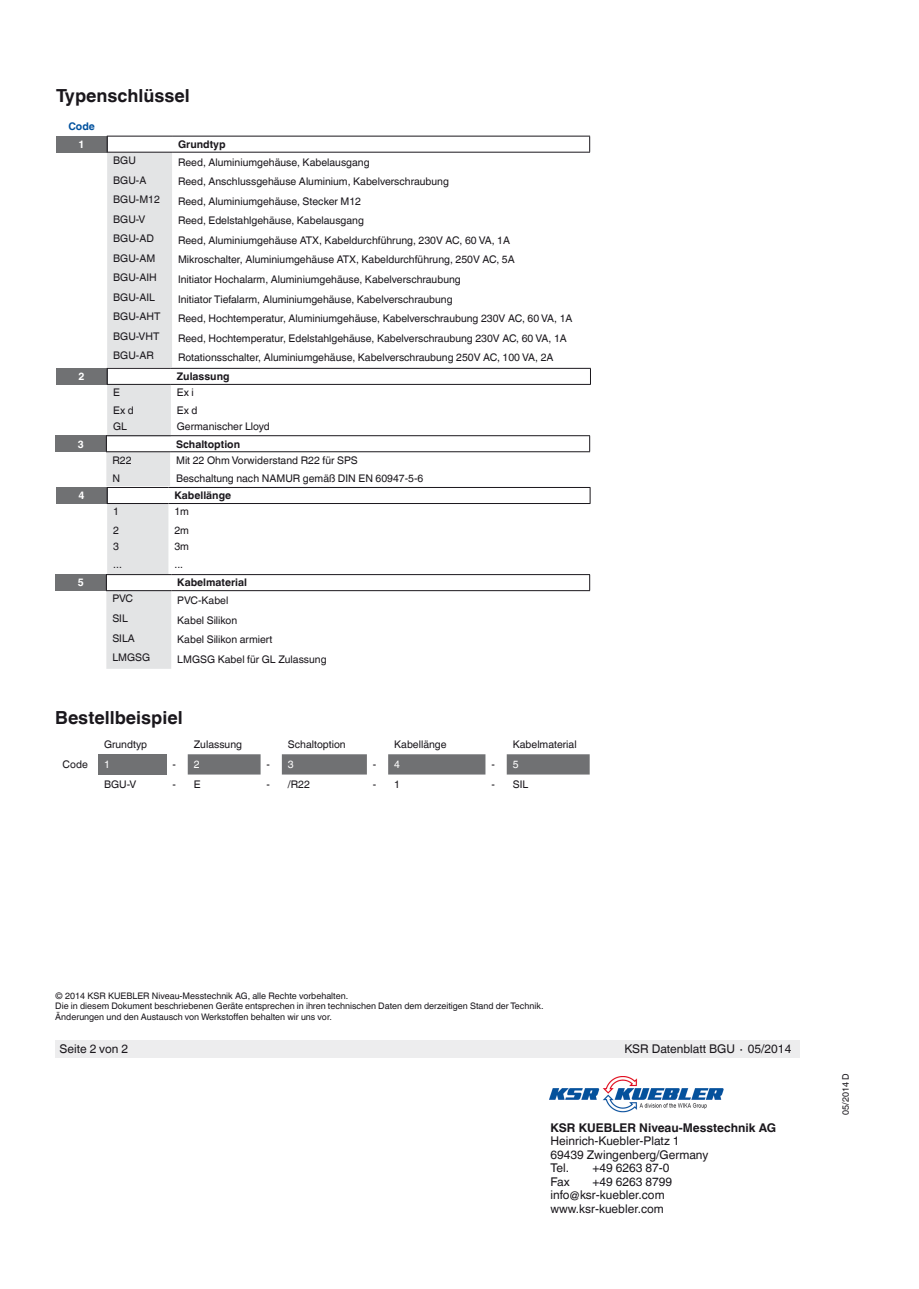
<style>
.page{position:relative;width:919px;height:1289px;background:#fff}
.page>*{position:absolute;margin:0;border:0;box-sizing:border-box;transform-origin:0 0}
.t1{font:700 18px "Helvetica World";color:#1a171c}
.t2{font:12px/13.5px "Helvetica World";color:#1a171c}
.t3{font:700 12px "Helvetica World";color:#1a171c}
.t4{font:10.5px "Helvetica World";color:#1a171c}
.t5{font:700 10.5px "Helvetica World";color:#1a171c}
.t6{font:700 10.5px "Helvetica World";color:#fff}
.t7{font:700 10.5px "Helvetica World";color:#00519e}
.t8{font:10.5px "Helvetica World";color:#fff}
.t9{font:9px/10.5px "Helvetica World";color:#1a171c}
.s1{color:#fff}
</style>
<div class="page">
<div style="left:55px;top:1040px;width:744px;height:17px;background:#ededee"></div>
<img style="left:550px;top:1076px;width:173px;height:36px">
<div style="left:98px;top:754px;width:68px;height:20px;background:#707173"></div>
<svg style="left:188px;top:754px;width:401px;height:20px"></svg>
<div style="left:56px;top:136px;width:51px;height:16px;background:#707173"></div>
<hr style="left:172px;top:136px;width:418px;height:1px;background:#1a171c">
<svg style="left:589px;top:136px;width:1px;height:16px"></svg>
<hr style="left:172px;top:152px;width:418px;height:1px;background:#1a171c">
<div style="left:56px;top:368px;width:51px;height:16px;background:#707173"></div>
<hr style="left:171px;top:368px;width:419px;height:1px;background:#1a171c">
<svg style="left:590px;top:369px;width:1px;height:15px"></svg>
<hr style="left:171px;top:384px;width:419px;height:1px;background:#1a171c">
<div style="left:56px;top:487px;width:51px;height:16px;background:#707173"></div>
<hr style="left:168px;top:487px;width:422px;height:1px;background:#1a171c">
<svg style="left:589px;top:488px;width:1px;height:15px"></svg>
<hr style="left:168px;top:503px;width:422px;height:1px;background:#1a171c">
<div style="left:55px;top:435px;width:51px;height:17px;background:#707173"></div>
<hr style="left:170px;top:435px;width:420px;height:1px;background:#1a171c">
<svg style="left:589px;top:436px;width:1px;height:15px"></svg>
<hr style="left:170px;top:451px;width:420px;height:1px;background:#1a171c">
<div style="left:55px;top:574px;width:51px;height:16px;background:#707173"></div>
<svg style="left:106px;top:136px;width:66px;height:533px"></svg>
<hr style="left:171px;top:574px;width:419px;height:1px;background:#1a171c">
<svg style="left:589px;top:575px;width:1px;height:15px"></svg>
<hr style="left:106px;top:590px;width:65px;height:1px;background:#1a171c">
<hr style="left:171px;top:590px;width:419px;height:1px;background:#1a171c">
<h1 class="t1" style="left:56px;top:85px;width:135px">Typenschlüssel</h1>
<p class="t7" style="left:68px;top:121px;width:28px">Code</p>
<p class="t6" style="left:79px;top:138px;width:8px">1</p>
<p class="t5" style="left:178px;top:138px;width:49px">Grundtyp</p>
<p class="t4" style="left:113px;top:154px;width:24px">BGU</p>
<p class="t4" style="left:178px;top:156px;width:193px">Reed, Aluminiumgehäuse, Kabelausgang</p>
<p class="t4" style="left:113px;top:174px;width:35px">BGU-A</p>
<p class="t4" style="left:178px;top:175px;width:272px">Reed, Anschlussgehäuse Aluminium, Kabelverschraubung</p>
<p class="t4" style="left:113px;top:193px;width:48px">BGU-M12</p>
<p class="t4" style="left:178px;top:195px;width:184px">Reed, Aluminiumgehäuse, Stecker M12</p>
<p class="t4" style="left:113px;top:213px;width:34px">BGU-V</p>
<p class="t4" style="left:178px;top:214px;width:187px">Reed, Edelstahlgehäuse, Kabelausgang</p>
<p class="t4" style="left:113px;top:232px;width:42px">BGU-AD</p>
<p class="t4" style="left:178px;top:234px;width:333px">Reed, Aluminiumgehäuse ATX, Kabeldurchführung, 230V AC, 60 VA, 1A</p>
<p class="t4" style="left:113px;top:252px;width:44px">BGU-AM</p>
<p class="t4" style="left:178px;top:254px;width:338px">Mikroschalter, Aluminiumgehäuse ATX, Kabeldurchführung, 250V AC, 5A</p>
<p class="t4" style="left:113px;top:271px;width:45px">BGU-AIH</p>
<p class="t4" style="left:178px;top:273px;width:284px">Initiator Hochalarm, Aluminiumgehäuse, Kabelverschraubung</p>
<p class="t4" style="left:113px;top:291px;width:43px">BGU-AIL</p>
<p class="t4" style="left:178px;top:293px;width:276px">Initiator Tiefalarm, Aluminiumgehäuse, Kabelverschraubung</p>
<p class="t4" style="left:113px;top:310px;width:49px">BGU-AHT</p>
<p class="t4" style="left:178px;top:312px;width:396px">Reed, Hochtemperatur, Aluminiumgehäuse, Kabelverschraubung 230V AC, 60 VA, 1A</p>
<p class="t4" style="left:113px;top:330px;width:48px">BGU-VHT</p>
<p class="t4" style="left:178px;top:332px;width:390px">Reed, Hochtemperatur, Edelstahlgehäuse, Kabelverschraubung 230V AC, 60 VA, 1A</p>
<p class="t4" style="left:113px;top:349px;width:42px">BGU-AR</p>
<p class="t4" style="left:178px;top:351px;width:377px">Rotationsschalter, Aluminiumgehäuse, Kabelverschraubung 250V AC, 100 VA, 2A</p>
<p class="t6" style="left:79px;top:370px;width:8px">2</p>
<p class="t5" style="left:177px;top:370px;width:54px">Zulassung</p>
<p class="t4" style="left:113px;top:386px;width:8px">E</p>
<p class="t4" style="left:177px;top:386px;width:18px">Ex i</p>
<p class="t4" style="left:113px;top:404px;width:22px">Ex d</p>
<p class="t4" style="left:177px;top:404px;width:22px">Ex d</p>
<p class="t4" style="left:113px;top:420px;width:15px">GL</p>
<p class="t4" style="left:177px;top:420px;width:94px">Germanischer Lloyd</p>
<p class="t6" style="left:78px;top:438px;width:8px">3</p>
<p class="t5" style="left:176px;top:438px;width:65px">Schaltoption</p>
<p class="t4" style="left:112px;top:454px;width:21px">R22</p>
<p class="t4" style="left:176px;top:454px;width:183px">Mit 22 Ohm Vorwiderstand R22 für SPS</p>
<p class="t4" style="left:112px;top:472px;width:9px">N</p>
<p class="t4" style="left:176px;top:472px;width:249px">Beschaltung nach NAMUR gemäß DIN EN 60947-5-6</p>
<p class="t6" style="left:79px;top:489px;width:8px">4</p>
<p class="t5" style="left:174px;top:489px;width:58px">Kabellänge</p>
<p class="t4" style="left:113px;top:505px;width:7px">1</p>
<p class="t4" style="left:174px;top:505px;width:16px">1m</p>
<p class="t4" style="left:113px;top:523px;width:7px">2</p>
<p class="t4" style="left:174px;top:523px;width:16px">2m</p>
<p class="t4" style="left:113px;top:540px;width:7px">3</p>
<p class="t4" style="left:174px;top:540px;width:16px">3m</p>
<p class="t4" style="left:113px;top:558px;width:10px">...</p>
<p class="t4" style="left:174px;top:558px;width:10px">...</p>
<p class="t6" style="left:78px;top:576px;width:8px">5</p>
<p class="t5" style="left:177px;top:576px;width:71px">Kabelmaterial</p>
<p class="t4" style="left:112px;top:592px;width:22px">PVC</p>
<p class="t4" style="left:177px;top:594px;width:53px">PVC-Kabel</p>
<p class="t4" style="left:112px;top:612px;width:17px">SIL</p>
<p class="t4" style="left:177px;top:614px;width:61px">Kabel Silikon</p>
<p class="t4" style="left:112px;top:631px;width:24px">SILA</p>
<p class="t4" style="left:177px;top:633px;width:97px">Kabel Silikon armiert</p>
<p class="t4" style="left:112px;top:651px;width:39px">LMGSG</p>
<p class="t4" style="left:177px;top:653px;width:151px">LMGSG Kabel für GL Zulassung</p>
<h1 class="t1" style="left:55px;top:706px;width:129px">Bestellbeispiel</h1>
<p class="t4" style="left:104px;top:737px;width:45px">Grundtyp</p>
<p class="t4" style="left:194px;top:737px;width:50px">Zulassung</p>
<p class="t4" style="left:288px;top:737px;width:59px">Schaltoption</p>
<p class="t4" style="left:394px;top:737px;width:54px">Kabellänge</p>
<p class="t4" style="left:512px;top:737px;width:65px">Kabelmaterial</p>
<p class="t4" style="left:63px;top:758px;width:27px">Code</p>
<p class="t8" style="left:104px;top:758px;width:7px">1</p>
<p class="t4" style="left:172px;top:758px;width:29px">- <span class="s1">2</span></p>
<p class="t4" style="left:266px;top:758px;width:29px">- <span class="s1">3</span></p>
<p class="t4" style="left:373px;top:758px;width:29px">- <span class="s1">4</span></p>
<p class="t4" style="left:491px;top:758px;width:29px">- <span class="s1">5</span></p>
<p class="t4" style="left:104px;top:778px;width:34px">BGU-V</p>
<p class="t4" style="left:172px;top:778px;width:30px">- E</p>
<p class="t4" style="left:266px;top:778px;width:45px">- /R22</p>
<p class="t4" style="left:373px;top:778px;width:29px">- 1</p>
<p class="t4" style="left:491px;top:778px;width:38px">- SIL</p>
<p class="t9" style="left:55px;top:990px;width:489px">© 2014 KSR KUEBLER Niveau-Messtechnik AG, alle Rechte vorbehalten.<br>Die in diesem Dokument beschriebenen Geräte entsprechen in ihren technischen Daten dem derzeitigen Stand der Technik.<br>Änderungen und den Austausch von Werkstoffen behalten wir uns vor.</p>
<p class="t2" style="left:60px;top:1042px;width:70px">Seite 2 von 2</p>
<p class="t2" style="left:624px;top:1042px;width:168px">KSR Datenblatt BGU ∙ 05/2014</p>
<p class="t3" style="left:550px;top:1120px;width:227px">KSR KUEBLER Niveau-Messtechnik AG</p>
<p class="t2" style="left:550px;top:1134px;width:159px">Heinrich-Kuebler-Platz 1<br>69439 Zwingenberg/Germany<br>Tel.</p>
<p class="t2" style="left:592px;top:1161px;width:78px">+49 6263 87-0</p>
<p class="t2" style="left:550px;top:1174px;width:21px">Fax</p>
<p class="t2" style="left:550px;top:1174px;width:123px;text-indent:42px">+49 6263 8799 info@ksr-kuebler.com www.ksr-kuebler.com</p>
<p class="t9" style="left:840px;top:1114px;width:43px;rotate:-90deg">05/2014 D</p>
</div>
